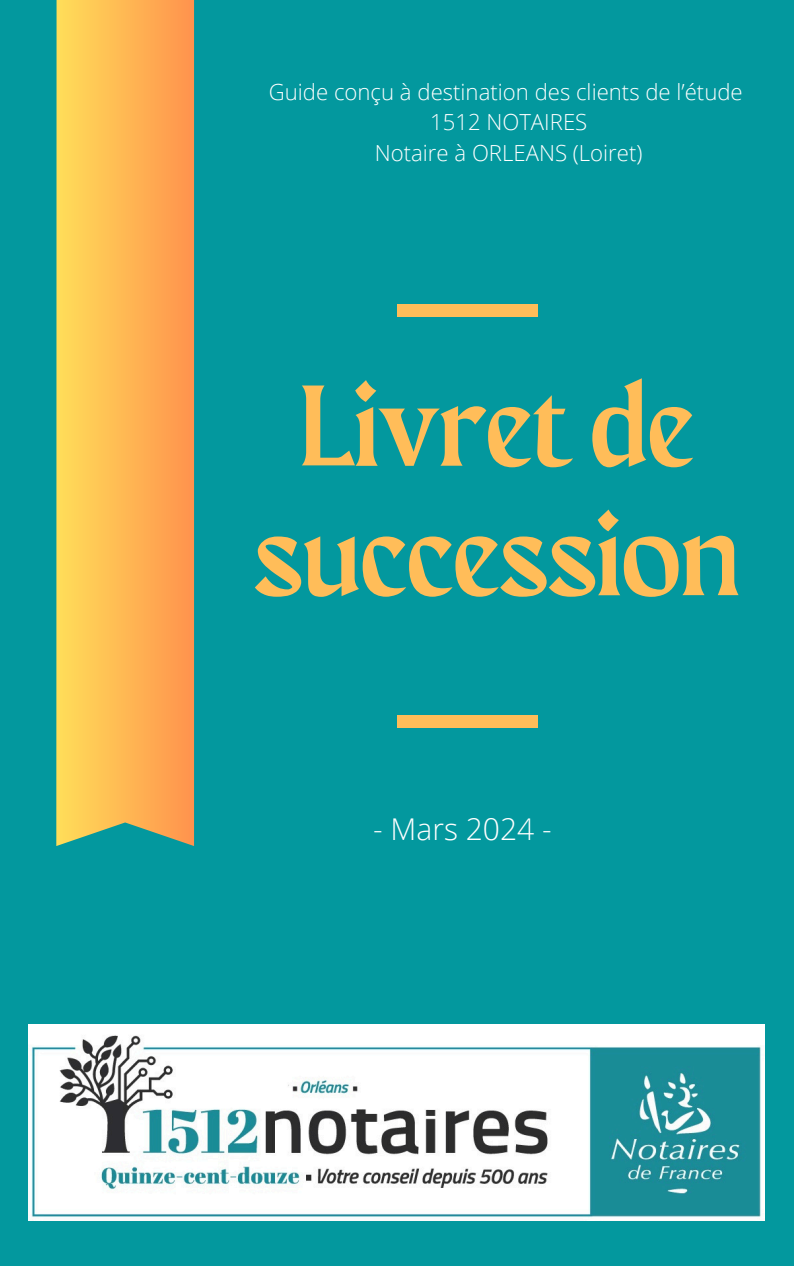
<style>
.page{position:relative;width:794px;height:1266px;background:#fff}
.page>*{position:absolute;margin:0;border:0;box-sizing:border-box;transform-origin:0 0}
.t1{font:114.75px/129.4px "Maragsa Display";color:#ffbd59;text-align:center}
.t2{font:300 30px "Open Sans";color:#fff}
.t3{font:300 22.12px "Open Sans";color:#fff}
</style>
<div class="page">
<div style="left:0;top:0;width:793px;height:1266px;background:#03989e"></div>
<div style="left:397px;top:304px;width:140px;height:12px;background:#ffbd59"></div>
<svg style="left:56px;top:0;width:138px;height:846px;background:#fab754"></svg>
<div style="left:397px;top:716px;width:140px;height:12px;background:#ffbd59"></div>
<img style="left:29px;top:1024px;width:735px;height:196px">
<p class="t3" style="left:269px;top:76px;width:475px">Guide conçu à destination des clients de l’étude</p>
<p class="t3" style="left:430px;top:107px;width:159px">1512 NOTAIRES</p>
<h1 class="t3" style="left:374px;top:137px;width:269px">Notaire à ORLEANS (Loiret)</h1>
<p class="t1" style="left:254px;top:370px;width:487px">Livret de succession</p>
<p class="t2" style="left:373px;top:807px;width:180px">- Mars 2024 -</p>
</div>
